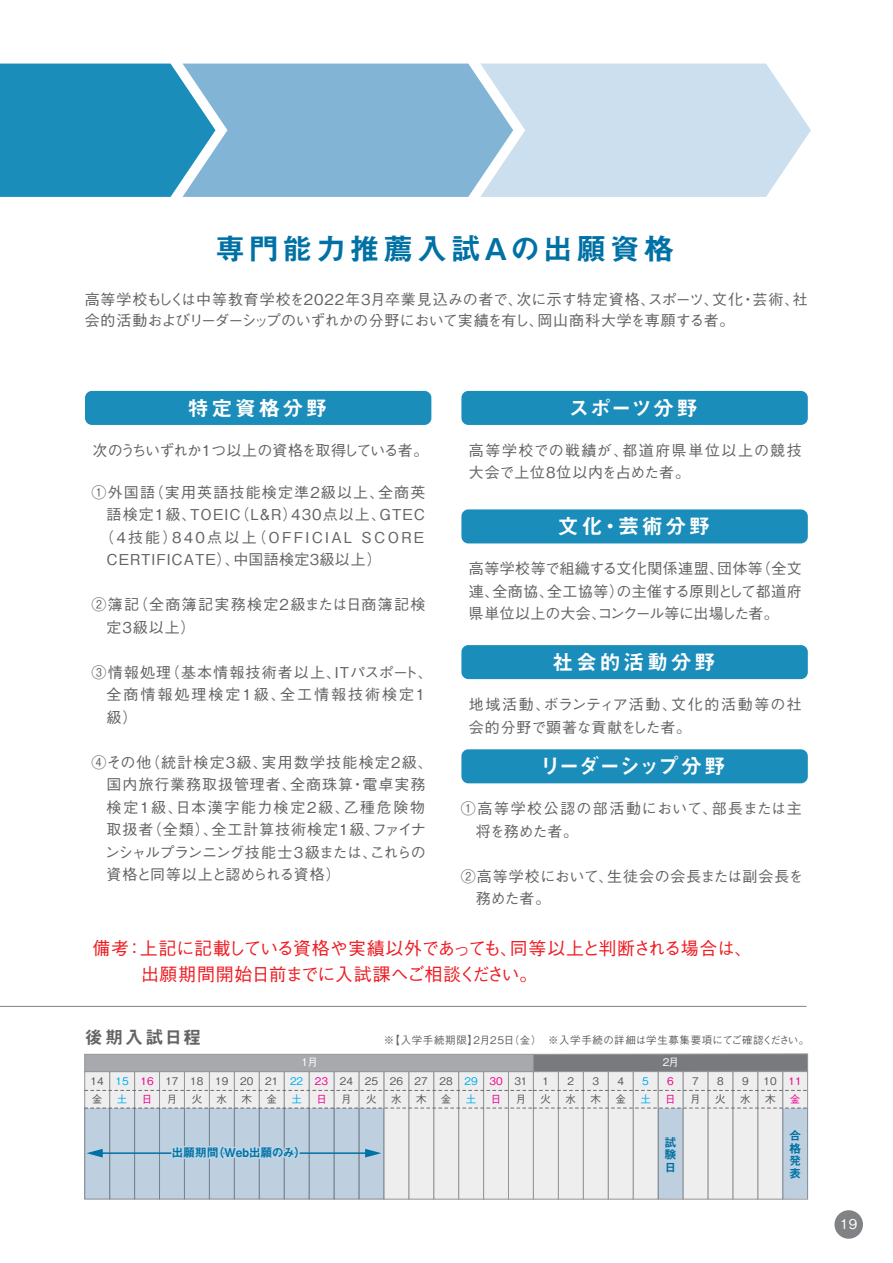
<style>
.page{position:relative;width:893px;height:1263px;background:#fff}
.page>*{position:absolute;margin:0;border:0;box-sizing:border-box;transform-origin:0 0}
.t1{font:30px "Midashi Go Pr 5 MB31";letter-spacing:.125em;color:#0071a5}
.t2{font:21px "Midashi Go Pr 5 MB31";letter-spacing:.125em;color:#fff}
.t3{font:21px "Midashi Go Pr 5 MB31";letter-spacing:-.065em;color:#fff}
.t4{font:500 18px/25.5px "Gothic BBB Pr 5";letter-spacing:-.025em;color:#ee1d23}
.t5{font:18px "Midashi Go Pr 5 MB31";letter-spacing:.125em;color:#636366}
.t6{font:500 15px/22.5px "Gothic BBB Pr 5";letter-spacing:.06em;color:#636366}
.t7{font:500 15px/21px "Gothic BBB Pr 5";letter-spacing:.005em;color:#636366}
.t8{font:500 15px/22.5px "Gothic BBB Pr 5";letter-spacing:.085em;color:#636366}
.t9{font:500 15px/22.5px "Gothic BBB Pr 5";letter-spacing:.025em;color:#636366}
.t10{font:500 15px "Gothic BBB Pr 5";letter-spacing:.15em;color:#636366}
.t11{font:500 15px "Gothic BBB Pr 5";letter-spacing:-.07em;color:#636366}
.t12{font:500 13.5px "Gothic BBB Pr 5";color:#fff}
.t13{font:12px/12.6px "Midashi Go Pr 5 MB31";letter-spacing:-.03em;color:#0071a5;text-align:justify}
.t14{font:500 10.5px/18.5px "Gothic BBB Pro";color:#57585a}
.t15{font:500 10.5px "Gothic BBB Pr 5";letter-spacing:.06em;color:#636366}
.t16{font:500 10.5px "Gothic BBB Pro";color:#ed028c}
.t17{font:500 10.5px "Gothic BBB Pro";color:#00aeef}
.t18{font:500 10.5px "Gothic BBB Pr 5";color:#fff}
.s1{color:#00aeef}
.s2{color:#ed028c}
</style>
<div class="page">
<div style="left:834px;top:1210px;width:29px;height:29px;background:#808285;border-radius:50%"></div>
<hr style="left:0;top:1006px;width:806px;height:1px;background:#808285">
<svg style="left:0;top:64px;width:811px;height:133px;background:#8abeda"></svg>
<div style="left:85px;top:391px;width:346px;height:34px;background:#1b8dbb;border-radius:7px"></div>
<div style="left:461px;top:391px;width:347px;height:34px;background:#1b8dbb;border-radius:7px"></div>
<div style="left:461px;top:509px;width:347px;height:34px;background:#1b8dbb;border-radius:7px"></div>
<div style="left:461px;top:645px;width:347px;height:34px;background:#1b8dbb;border-radius:7px"></div>
<div style="left:461px;top:749px;width:347px;height:34px;background:#1b8dbb;border-radius:7px"></div>
<div style="left:508px;top:1071px;width:26px;height:128px;background:#eeeeef"></div>
<div style="left:483px;top:1071px;width:26px;height:128px;background:#eeeeef;border:1px solid #939598"></div>
<div style="left:458px;top:1071px;width:26px;height:128px;background:#eeeeef;border:1px solid #939598"></div>
<div style="left:433px;top:1071px;width:26px;height:128px;background:#eeeeef;border:1px solid #939598"></div>
<div style="left:408px;top:1071px;width:26px;height:128px;background:#eeeeef;border:1px solid #939598"></div>
<div style="left:383px;top:1071px;width:26px;height:128px;background:#eeeeef;border:1px solid #939598"></div>
<div style="left:359px;top:1071px;width:25px;height:128px;background:#eeeeef;border:1px solid #939598"></div>
<div style="left:334px;top:1071px;width:25px;height:128px;background:#eeeeef;border:1px solid #939598"></div>
<div style="left:309px;top:1071px;width:25px;height:128px;background:#eeeeef;border:1px solid #939598"></div>
<div style="left:284px;top:1071px;width:25px;height:128px;background:#eeeeef;border:1px solid #939598"></div>
<div style="left:259px;top:1071px;width:25px;height:128px;background:#eeeeef;border:1px solid #939598"></div>
<div style="left:234px;top:1071px;width:26px;height:128px;background:#eeeeef;border:1px solid #939598"></div>
<div style="left:209px;top:1071px;width:26px;height:128px;background:#eeeeef;border:1px solid #939598"></div>
<div style="left:184px;top:1071px;width:26px;height:128px;background:#eeeeef;border:1px solid #939598"></div>
<div style="left:159px;top:1071px;width:26px;height:128px;background:#eeeeef;border:1px solid #939598"></div>
<div style="left:134px;top:1071px;width:26px;height:128px;background:#eeeeef;border:1px solid #939598"></div>
<div style="left:109px;top:1071px;width:26px;height:128px;background:#eeeeef;border:1px solid #939598"></div>
<div style="left:84px;top:1071px;width:26px;height:128px;background:#eeeeef;border:1px solid #939598"></div>
<div style="left:782px;top:1071px;width:26px;height:128px;background:#eeeeef;border:1px solid #939598"></div>
<div style="left:757px;top:1071px;width:26px;height:128px;background:#eeeeef;border:1px solid #939598"></div>
<div style="left:732px;top:1071px;width:26px;height:128px;background:#eeeeef;border:1px solid #939598"></div>
<div style="left:707px;top:1071px;width:26px;height:128px;background:#eeeeef;border:1px solid #939598"></div>
<div style="left:683px;top:1071px;width:25px;height:128px;background:#eeeeef;border:1px solid #939598"></div>
<div style="left:658px;top:1071px;width:25px;height:128px;background:#eeeeef;border:1px solid #939598"></div>
<div style="left:633px;top:1071px;width:25px;height:128px;background:#eeeeef;border:1px solid #939598"></div>
<div style="left:608px;top:1071px;width:25px;height:128px;background:#eeeeef;border:1px solid #939598"></div>
<div style="left:583px;top:1071px;width:26px;height:128px;background:#eeeeef;border:1px solid #939598"></div>
<div style="left:558px;top:1071px;width:26px;height:128px;background:#eeeeef;border:1px solid #939598"></div>
<div style="left:533px;top:1071px;width:26px;height:128px;background:#eeeeef;border:1px solid #939598"></div>
<svg style="left:85px;top:1090px;width:723px;height:1px"></svg>
<svg style="left:384px;top:1108px;width:424px;height:1px"></svg>
<div style="left:84px;top:1054px;width:450px;height:18px;background:#a8a9ad;border:1px solid #939598"></div>
<div style="left:533px;top:1054px;width:275px;height:17px;background:#787a7d"></div>
<div style="left:533px;top:1053px;width:275px;height:19px;border:1px solid #939598"></div>
<svg style="left:85px;top:1108px;width:299px;height:91px;background:#b9cbda"></svg>
<hr style="left:100px;top:1152px;width:268px;height:2px;background:#0071a5">
<svg style="left:86px;top:1149px;width:17px;height:8px"></svg>
<svg style="left:365px;top:1149px;width:16px;height:8px"></svg>
<svg style="left:170px;top:1116px;width:131px;height:61px;background:#bbcedd"></svg>
<div style="left:658px;top:1108px;width:25px;height:91px;background:#bed0df"></div>
<div style="left:783px;top:1108px;width:24px;height:91px;background:#bed0df"></div>
<h1 class="t1" style="left:215px;top:225px;width:460px">専門能力推薦入試Aの出願資格</h1>
<p class="t7" style="left:85px;top:288px;width:725px">高等学校もしくは中等教育学校を2022年3月卒業見込みの者で、次に示す特定資格、スポーツ、文化・芸術、社会的活動およびリーダーシップのいずれかの分野において実績を有し、岡山商科大学を専願する者。</p>
<h2 class="t2" style="left:188px;top:391px;width:141px">特定資格分野</h2>
<p class="t11" style="left:92px;top:438px;width:338px">次のうちいずれか1つ以上の資格を取得している者。</p>
<p class="t6" style="left:92px;top:480px;width:335px">①外国語（実用英語技能検定準2級以上、全商英</p>
<p class="t6" style="left:107px;top:502px;width:320px">語検定1級、TOEIC（L＆R）430点以上、GTEC</p>
<p class="t10" style="left:99px;top:525px;width:326px">（4技能）840点以上（OFFICIAL SCORE</p>
<p class="t6" style="left:107px;top:547px;width:277px">CERTIFICATE）、中国語検定3級以上）</p>
<p class="t8" style="left:107px;top:592px;width:320px;text-indent:-15px">②簿記（全商簿記実務検定2級または日商簿記検定3級以上）</p>
<p class="t6" style="left:107px;top:660px;width:328px;text-indent:-15px">③情報処理（基本情報技術者以上、ITパスポート、全商情報処理検定1級、全工情報技術検定1級）</p>
<p class="t6" style="left:105px;top:750px;width:330px;text-indent:-13px">④その他（統計検定3級、実用数学技能検定2級、国内旅行業務取扱管理者、全商珠算・電卓実務検定1級、日本漢字能力検定2級、乙種危険物取扱者（全類）、全工計算技術検定1級、ファイナンシャルプランニング技能士3級または、これらの資格と同等以上と認められる資格）</p>
<h2 class="t2" style="left:569px;top:391px;width:131px">スポーツ分野</h2>
<p class="t6" style="left:469px;top:438px;width:334px">高等学校での戦績が、都道府県単位以上の競技大会で上位8位以内を占めた者。</p>
<h2 class="t2" style="left:558px;top:509px;width:154px">文化・芸術分野</h2>
<p class="t6" style="left:469px;top:556px;width:334px;text-align:justify">高等学校等で組織する文化関係連盟、団体等（全文連、全商協、全工協等）の主催する原則として都道府県単位以上の大会、コンクール等に出場した者。</p>
<h2 class="t2" style="left:553px;top:645px;width:164px">社会的活動分野</h2>
<p class="t6" style="left:469px;top:692px;width:334px">地域活動、ボランティア活動、文化的活動等の社会的分野で顕著な貢献をした者。</p>
<h2 class="t3" style="left:540px;top:749px;width:187px">リーダーシップ分野</h2>
<p class="t6" style="left:476px;top:796px;width:327px;text-indent:-15px">①高等学校公認の部活動において、部長または主将を務めた者。</p>
<p class="t9" style="left:476px;top:863px;width:329px;text-indent:-15px">②高等学校において、生徒会の会長または副会長を務めた者。</p>
<p class="t4" style="left:92px;top:934px;width:662px">備考：上記に記載している資格や実績以外であっても、同等以上と判断される場合は、　　 出願期間開始日前までに入試課へご相談ください。</p>
<p class="t5" style="left:85px;top:1022px;width:118px">後期入試日程</p>
<p class="t15" style="left:384px;top:1031px;width:427px">※【入学手続期限】2月25日（金）　※入学手続の詳細は学生募集要項にてご確認ください。</p>
<p class="t18" style="left:301px;top:1054px;width:18px">1月</p>
<p class="t18" style="left:663px;top:1053px;width:18px">2月</p>
<p class="t14" style="left:91px;top:1070px;width:438px">14 <span class="s1">15</span> <span class="s2">16</span> 17 18 19 20 21 <span class="s1">22</span> <span class="s2">23</span> 24 25 26 27 28 <span class="s1">29</span> <span class="s2">30</span> 31金</p>
<p class="t17" style="left:117px;top:1091px;width:12px">土</p>
<p class="t16" style="left:142px;top:1091px;width:12px">日</p>
<p class="t14" style="left:167px;top:1089px;width:12px">月</p>
<p class="t14" style="left:192px;top:1089px;width:12px">火</p>
<p class="t14" style="left:217px;top:1089px;width:12px">水</p>
<p class="t14" style="left:242px;top:1089px;width:12px">木</p>
<p class="t14" style="left:266px;top:1089px;width:12px">金</p>
<p class="t17" style="left:291px;top:1091px;width:12px">土</p>
<p class="t16" style="left:316px;top:1091px;width:12px">日</p>
<p class="t14" style="left:341px;top:1089px;width:12px">月</p>
<p class="t14" style="left:366px;top:1089px;width:12px">火</p>
<p class="t14" style="left:391px;top:1089px;width:12px">水</p>
<p class="t14" style="left:416px;top:1089px;width:12px">木</p>
<p class="t14" style="left:441px;top:1089px;width:12px">金</p>
<p class="t17" style="left:466px;top:1091px;width:12px">土</p>
<p class="t16" style="left:491px;top:1091px;width:12px">日</p>
<p class="t14" style="left:516px;top:1089px;width:12px">月</p>
<p class="t14" style="left:543px;top:1070px;width:8px">1</p>
<p class="t14" style="left:567px;top:1070px;width:8px">2</p>
<p class="t14" style="left:592px;top:1070px;width:8px">3</p>
<p class="t14" style="left:617px;top:1070px;width:8px">4</p>
<p class="t17" style="left:642px;top:1072px;width:8px">5</p>
<p class="t16" style="left:667px;top:1072px;width:8px">6</p>
<p class="t14" style="left:692px;top:1070px;width:8px">7</p>
<p class="t14" style="left:717px;top:1070px;width:8px">8</p>
<p class="t14" style="left:742px;top:1070px;width:8px">9</p>
<p class="t14" style="left:764px;top:1070px;width:40px">10 <span class="s2">11</span></p>
<p class="t14" style="left:541px;top:1089px;width:12px">火</p>
<p class="t14" style="left:566px;top:1089px;width:12px">水</p>
<p class="t14" style="left:590px;top:1089px;width:12px">木</p>
<p class="t14" style="left:615px;top:1089px;width:12px">金</p>
<p class="t17" style="left:640px;top:1091px;width:12px">土</p>
<p class="t16" style="left:665px;top:1091px;width:12px">日</p>
<p class="t14" style="left:690px;top:1089px;width:12px">月</p>
<p class="t14" style="left:715px;top:1089px;width:12px">火</p>
<p class="t14" style="left:740px;top:1089px;width:12px">水</p>
<p class="t14" style="left:765px;top:1089px;width:12px">木</p>
<p class="t16" style="left:790px;top:1091px;width:12px">金</p>
<p class="t13" style="left:171px;top:1145px;width:136px">出願期間（Web出願のみ）</p>
<p class="t13" style="left:664px;top:1135px;width:13px">試験日</p>
<p class="t13" style="left:789px;top:1128px;width:13px">合格発表</p>
<p class="t12" style="left:840px;top:1213px;width:19px">19</p>
</div>
